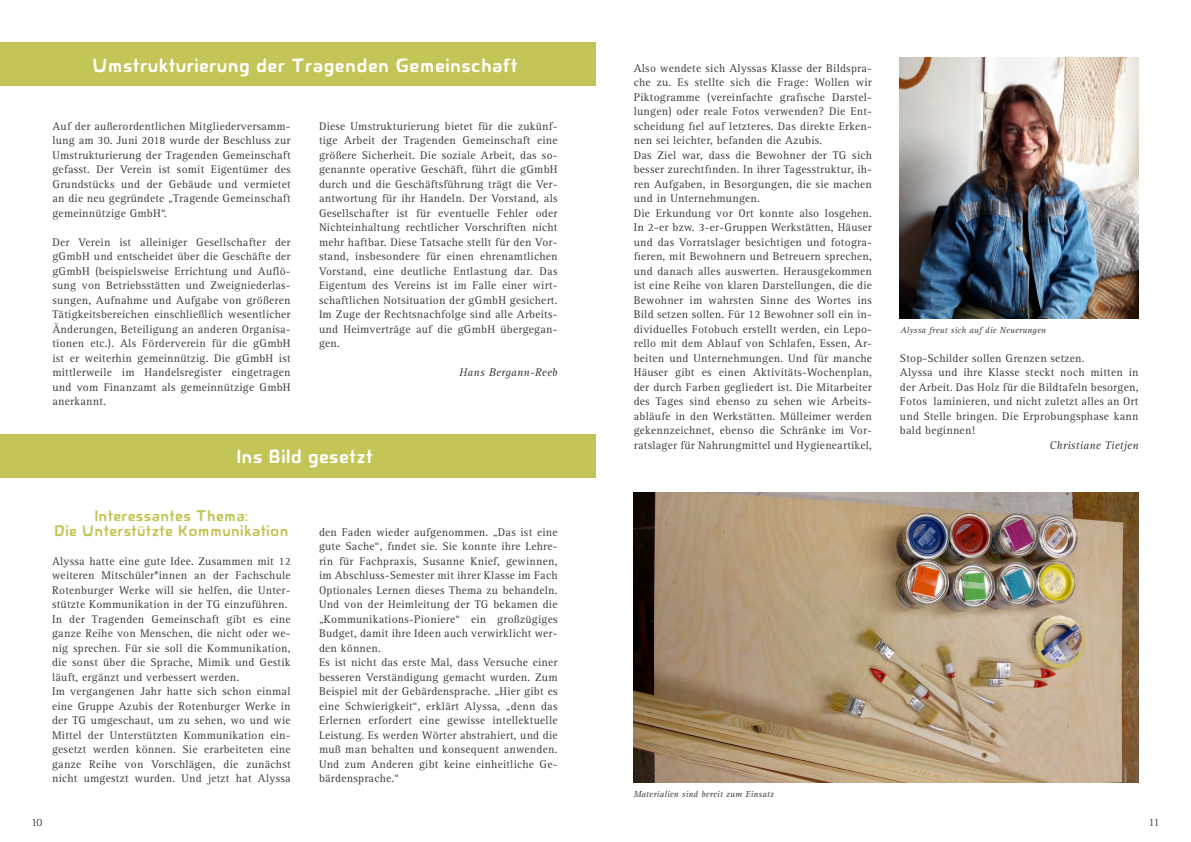
<style>
.page{position:relative;width:1191px;height:842px;background:#fff}
.page>*{position:absolute;margin:0;border:0;box-sizing:border-box;transform-origin:0 0}
.t1{font:700 20px "Novalis JY";letter-spacing:.02em;color:#fff}
.t2{font:700 16px/14.5px "Novalis JY";letter-spacing:.02em;color:#c3c557;text-align:center}
.t3{font:11.5px/14.5px "Rotis Serif";letter-spacing:.02em;color:#3e3d40}
.t4{font:italic 11.5px "Rotis Serif";letter-spacing:.02em;color:#3e3d40}
.t5{font:11.5px "Rotis Serif";color:#4b4b4d}
.t6{font:italic 9px "Rotis Serif";letter-spacing:.02em;color:#3e3d40}
</style>
<div class="page">
<div style="left:0;top:43px;width:595px;height:43px;background:#c3c557"></div>
<div style="left:0;top:434px;width:595px;height:44px;background:#c3c557"></div>
<img style="left:900px;top:57px;width:238px;height:261px">
<img style="left:634px;top:492px;width:504px;height:290px">
<h1 class="t1" style="left:92px;top:53px;width:427px">Umstrukturierung der Tragenden Gemeinschaft</h1>
<p class="t3" style="left:52px;top:119px;width:240px;text-align:justify">Auf der außerordentlichen Mitgliederversamm&shy;lung am 30. Juni 2018 wurde der Beschluss zur Umstrukturierung der Tragenden Gemeinschaft gefasst. Der Verein ist somit Eigentümer des Grundstücks und der Gebäude und vermietet an die neu gegründete „Tragende Gemeinschaft gemeinnützige GmbH“.</p>
<p class="t3" style="left:52px;top:235px;width:240px;text-align:justify">Der Verein ist alleiniger Gesellschafter der gGmbH und entscheidet über die Geschäfte der gGmbH (beispielsweise Errichtung und Auflö&shy;sung von Betriebsstätten und Zweigniederlas&shy;sungen, Aufnahme und Aufgabe von größeren Tätigkeitsbereichen einschließlich wesentlicher Änderungen, Beteiligung an anderen Organisa&shy;tionen etc.). Als Förderverein für die gGmbH ist er weiterhin gemeinnützig. Die gGmbH ist mittlerweile im Handelsregister eingetragen und vom Finanzamt als gemeinnützige GmbH anerkannt.</p>
<p class="t3" style="left:319px;top:119px;width:240px;text-align:justify">Diese Umstrukturierung bietet für die zukünf&shy;tige Arbeit der Tragenden Gemeinschaft eine größere Sicherheit. Die soziale Arbeit, das so&shy;genannte operative Geschäft, führt die gGmbH durch und die Geschäftsführung trägt die Ver&shy;antwortung für ihr Handeln. Der Vorstand, als Gesellschafter ist für eventuelle Fehler oder Nichteinhaltung rechtlicher Vorschriften nicht mehr haftbar. Diese Tatsache stellt für den Vor&shy;stand, insbesondere für einen ehrenamtlichen Vorstand, eine deutliche Entlastung dar. Das Eigentum des Vereins ist im Falle einer wirt&shy;schaftlichen Notsituation der gGmbH gesichert.<br>Im Zuge der Rechtsnachfolge sind alle Arbeits&shy;und Heimverträge auf die gGmbH übergegan&shy;gen.</p>
<p class="t4" style="left:459px;top:366px;width:100px">Hans Bergann-Reeb</p>
<h1 class="t1" style="left:237px;top:445px;width:138px">Ins Bild gesetzt</h1>
<h2 class="t2" style="left:54px;top:509px;width:236px">Interessantes Thema:<br>Die Unterstützte Kommunikation</h2>
<p class="t3" style="left:52px;top:554px;width:240px">Alyssa hatte eine gute Idee. Zusammen mit 12 weiteren Mitschüler*innen an der Fachschule Rotenburger Werke will sie helfen, die Unter&shy;stützte Kommunikation in der TG einzuführen.<br>In der Tragenden Gemeinschaft gibt es eine ganze Reihe von Menschen, die nicht oder we&shy;nig sprechen. Für sie soll die Kommunikation, die sonst über die Sprache, Mimik und Gestik läuft, ergänzt und verbessert werden.<br>Im vergangenen Jahr hatte sich schon einmal eine Gruppe Azubis der Rotenburger Werke in der TG umgeschaut, um zu sehen, wo und wie Mittel der Unterstützten Kommunikation ein&shy;gesetzt werden können. Sie erarbeiteten eine ganze Reihe von Vorschlägen, die zunächst nicht umgestzt wurden. Und jetzt hat Alyssa</p>
<p class="t3" style="left:319px;top:525px;width:240px">den Faden wieder aufgenommen. „Das ist eine gute Sache“, findet sie. Sie konnte ihre Lehre&shy;rin für Fachpraxis, Susanne Knief, gewinnen, im Abschluss-Semester mit ihrer Klasse im Fach Optionales Lernen dieses Thema zu behandeln.<br>Und von der Heimleitung der TG bekamen die „Kommunikations-Pioniere“ ein großzügiges Budget, damit ihre Ideen auch verwirklicht wer&shy;den können.<br>Es ist nicht das erste Mal, dass Versuche einer besseren Verständigung gemacht wurden. Zum Beispiel mit der Gebärdensprache. „Hier gibt es eine Schwierigkeit“, erklärt Alyssa, „denn das Erlernen erfordert eine gewisse intellektuelle Leistung. Es werden Wörter abstrahiert, und die muß man behalten und konsequent anwenden.<br>Und zum Anderen gibt keine einheitliche Ge&shy;bärdensprache.“</p>
<p class="t3" style="left:634px;top:61px;width:240px">Also wendete sich Alyssas Klasse der Bildspra&shy;che zu. Es stellte sich die Frage: Wollen wir Piktogramme (vereinfachte grafische Darstel&shy;lungen) oder reale Fotos verwenden? Die Ent&shy;scheidung fiel auf letzteres. Das direkte Erken&shy;nen sei leichter, befanden die Azubis.<br>Das Ziel war, dass die Bewohner der TG sich besser zurechtfinden. In ihrer Tagesstruktur, ih&shy;ren Aufgaben, in Besorgungen, die sie machen und in Unternehmungen.<br>Die Erkundung vor Ort konnte also losgehen.<br>In 2-er bzw. 3-er-Gruppen Werkstätten, Häuser und das Vorratslager besichtigen und fotogra&shy;fieren, mit Bewohnern und Betreuern sprechen, und danach alles auswerten. Herausgekommen ist eine Reihe von klaren Darstellungen, die die Bewohner im wahrsten Sinne des Wortes ins Bild setzen sollen. Für 12 Bewohner soll ein in&shy;dividuelles Fotobuch erstellt werden, ein Lepo&shy;rello mit dem Ablauf von Schlafen, Essen, Ar&shy;beiten und Unternehmungen. Und für manche Häuser gibt es einen Aktivitäts-Wochenplan, der durch Farben gegliedert ist. Die Mitarbeiter des Tages sind ebenso zu sehen wie Arbeits&shy;abläufe in den Werkstätten. Mülleimer werden gekennzeichnet, ebenso die Schränke im Vor&shy;ratslager für Nahrungmittel und Hygieneartikel,</p>
<p class="t6" style="left:900px;top:324px;width:147px">Alyssa freut sich auf die Neuerungen</p>
<p class="t3" style="left:900px;top:351px;width:240px">Stop-Schilder sollen Grenzen setzen.<br>Alyssa und ihre Klasse steckt noch mitten in der Arbeit. Das Holz für die Bildtafeln besorgen, Fotos laminieren, und nicht zuletzt alles an Ort und Stelle bringen. Die Erprobungsphase kann bald beginnen!</p>
<p class="t4" style="left:1049px;top:438px;width:90px">Christiane Tietjen</p>
<p class="t6" style="left:634px;top:789px;width:142px">Materialien sind bereit zum Einsatz</p>
<p class="t5" style="left:31px;top:815px;width:13px">10</p>
<p class="t5" style="left:1148px;top:815px;width:12px">11</p>
</div>
